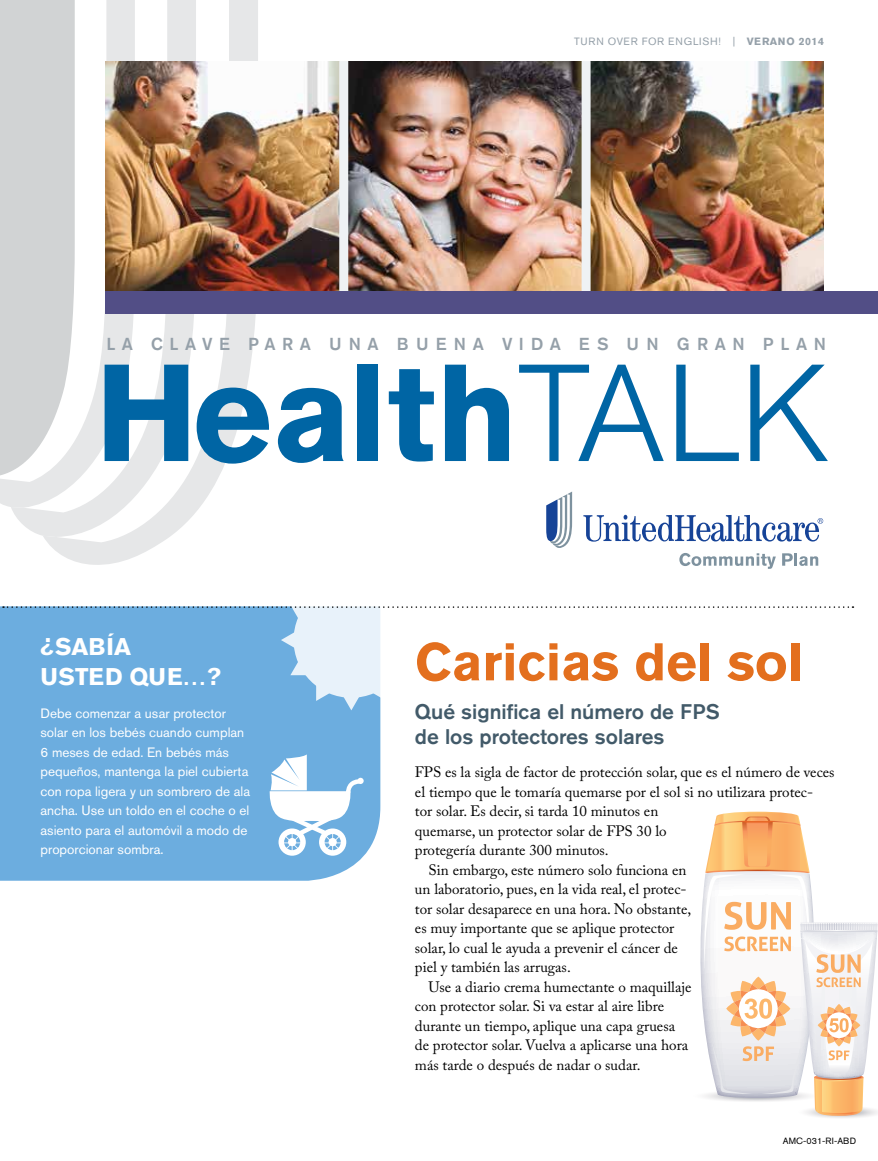
<style>
.page{position:relative;width:878px;height:1161px;background:#fff}
.page>*{position:absolute;margin:0;border:0;box-sizing:border-box;transform-origin:0 0}
.t1{font:700 136.5px "Akzidenz Grotesk BE";color:#0065a4}
.t2{font:700 52.5px "Akzidenz Grotesk BE";color:#e36f1e}
.t3{font:700 24px/30px "Akzidenz Grotesk BE";color:#fff}
.t4{font:500 21px/25.2px "Akzidenz Grotesk BE";color:#425a69}
.t5{font:500 17.25px "Akzidenz Grotesk BE";letter-spacing:.38em;color:#95a0a9}
.t6{font:15px "Adobe Caslon Pro";color:#000}
.t7{font:13.5px/19.5px "Akzidenz Grotesk BE";color:#fff}
.t8{font:10.5px "Akzidenz Grotesk BE";letter-spacing:.07em;color:#95a0a9}
.t9{font:9px "Akzidenz Grotesk BE";color:#000}
.s1{font-weight:700}
.s2{font-weight:300}
</style>
<div class="page">
<div style="left:0;top:606px;width:380px;height:275px;background:#6caddf"></div>
<svg style="left:268px;top:754px;width:95px;height:102px"></svg>
<div style="left:0;top:0;width:11px;height:505px;background:#d1d3d4"></div>
<div style="left:11px;top:0;width:32px;height:492px;background:#d1d3d4"></div>
<svg style="left:43px;top:0;width:215px;height:492px"></svg>
<svg style="left:3px;top:492px;width:850px;height:218px"></svg>
<img style="left:106px;top:61px;width:233px;height:230px">
<img style="left:348px;top:61px;width:233px;height:230px">
<img style="left:590px;top:61px;width:234px;height:230px">
<div style="left:339px;top:61px;width:9px;height:242px;background:#eff2f4"></div>
<div style="left:581px;top:61px;width:9px;height:242px;background:#eff2f4"></div>
<div style="left:106px;top:291px;width:772px;height:23px;background:#524e86"></div>
<svg style="left:700px;top:812px;width:178px;height:306px"></svg>
<p class="t8" style="left:574px;top:35px;width:251px">TURN OVER FOR ENGLISH! | <span class="s1">VERANO 2014</span></p>
<p class="t5" style="left:106px;top:333px;width:721px">LA CLAVE PARA UNA BUENA VIDA ES UN GRAN PLAN</p>
<h1 class="t1" style="left:95px;top:334px;width:736px">Health<span class="s2">TALK</span></h1>
<h3 class="t3" style="left:40px;top:631px;width:182px">¿SABÍA<br>USTED QUE…?</h3>
<p class="t7" style="left:40px;top:703px;width:211px">Debe comenzar a usar protector solar en los bebés cuando cumplan<br>6 meses de edad. En bebés más pequeños, mantenga la piel cubierta con ropa ligera y un sombrero de ala ancha. Use un toldo en el coche o el asiento para el automóvil a modo de proporcionar sombra.</p>
<h2 class="t2" style="left:415px;top:632px;width:389px">Caricias del sol</h2>
<h3 class="t4" style="left:415px;top:699px;width:306px">Qué significa el número de FPS de los protectores solares</h3>
<p class="t6" style="left:415px;top:763px;width:421px">FPS es la sigla de factor de protección solar, que es el número de veces</p>
<p class="t6" style="left:415px;top:783px;width:399px">el tiempo que le tomaría quemarse por el sol si no utilizara protec-</p>
<p class="t6" style="left:415px;top:802px;width:245px">tor solar. Es decir, si tarda 10 minutos en</p>
<p class="t6" style="left:415px;top:822px;width:253px">quemarse, un protector solar de FPS 30 lo</p>
<p class="t6" style="left:415px;top:841px;width:195px">protegería durante 300 minutos.</p>
<p class="t6" style="left:428px;top:861px;width:259px">Sin embargo, este número solo funciona en</p>
<p class="t6" style="left:415px;top:880px;width:273px">un laboratorio, pues, en la vida real, el protec-</p>
<p class="t6" style="left:415px;top:900px;width:278px">tor solar desaparece en una hora. No obstante,</p>
<p class="t6" style="left:415px;top:919px;width:261px">es muy importante que se aplique protector</p>
<p class="t6" style="left:415px;top:939px;width:264px">solar, lo cual le ayuda a prevenir el cáncer de</p>
<p class="t6" style="left:415px;top:958px;width:157px">piel y también las arrugas.</p>
<p class="t6" style="left:428px;top:978px;width:265px">Use a diario crema humectante o maquillaje</p>
<p class="t6" style="left:415px;top:997px;width:251px">con protector solar. Si va estar al aire libre</p>
<p class="t6" style="left:415px;top:1017px;width:262px">durante un tiempo, aplique una capa gruesa</p>
<p class="t6" style="left:415px;top:1036px;width:275px">de protector solar. Vuelva a aplicarse una hora</p>
<p class="t6" style="left:415px;top:1056px;width:227px">más tarde o después de nadar o sudar.</p>
<p class="t9" style="left:783px;top:1136px;width:75px">AMC-031-RI-ABD</p>
</div>
